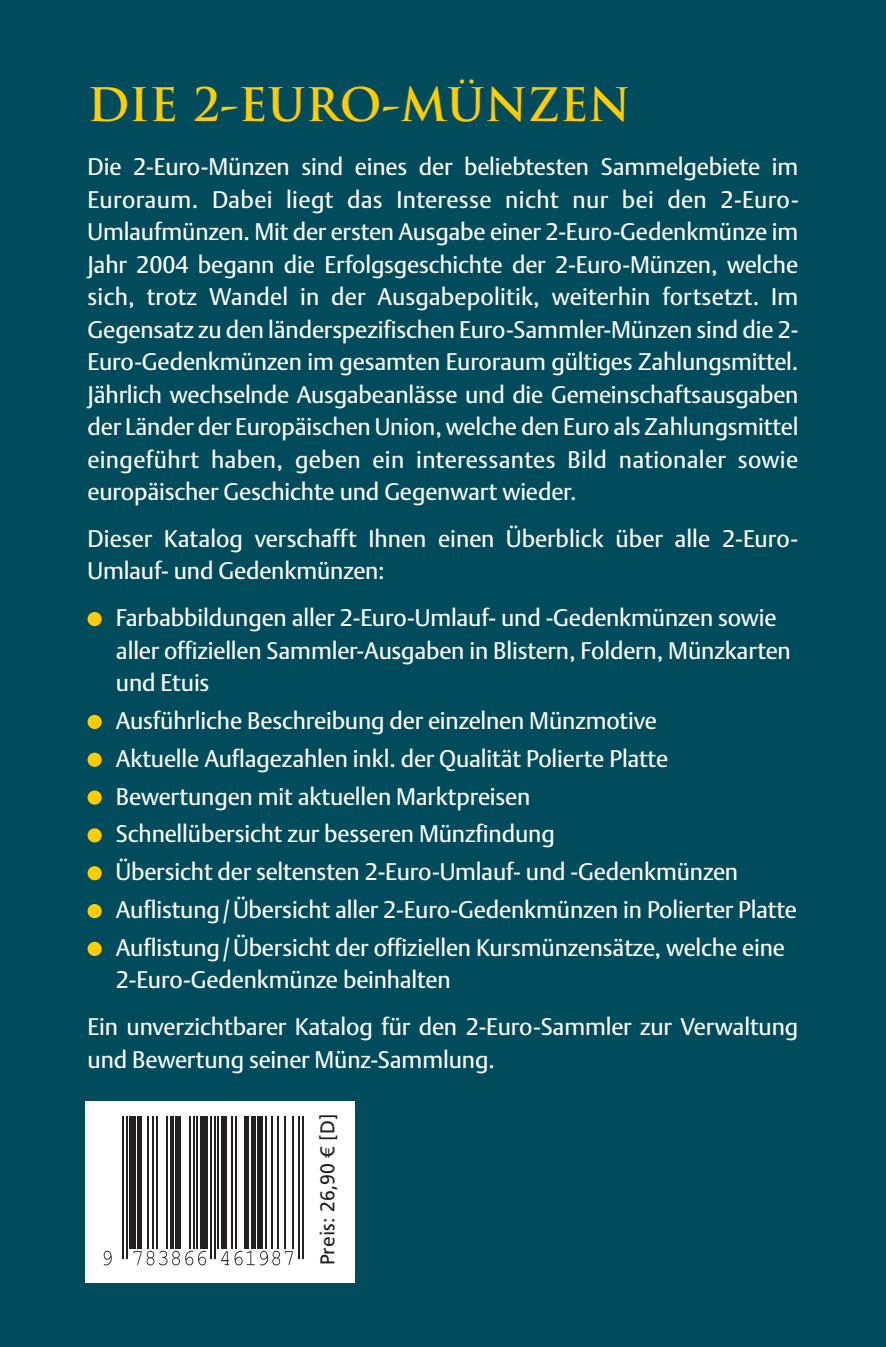
<style>
.page{position:relative;width:886px;height:1347px;background:#fff}
.page>*{position:absolute;margin:0;border:0;box-sizing:border-box;transform-origin:0 0}
.t1{font:700 45px "Trajan Pro";color:#ffcb05}
.t2{font:23.75px/32.5px "DTL Argo T";letter-spacing:-.005em;color:#fff}
.t3{font:20px "Frutiger LT Std";color:#231f20}
</style>
<div class="page">
<div style="left:0;top:0;width:886px;height:1346px;background:#004c5c"></div>
<div style="left:85px;top:1101px;width:269px;height:181px;background:#fff"></div>
<hr style="left:122px;top:1116px;width:2px;height:142px;background:#231f20">
<hr style="left:126px;top:1116px;width:2px;height:142px;background:#231f20">
<div style="left:129px;top:1116px;width:6px;height:133px;background:#231f20"></div>
<hr style="left:137px;top:1116px;width:4px;height:133px;background:#231f20">
<hr style="left:147px;top:1116px;width:2px;height:133px;background:#231f20">
<hr style="left:153px;top:1116px;width:1px;height:133px;background:#231f20">
<hr style="left:156px;top:1116px;width:2px;height:133px;background:#231f20">
<hr style="left:166px;top:1116px;width:2px;height:133px;background:#231f20">
<hr style="left:170px;top:1116px;width:4px;height:133px;background:#231f20">
<div style="left:175px;top:1116px;width:6px;height:133px;background:#231f20"></div>
<hr style="left:189px;top:1116px;width:2px;height:133px;background:#231f20">
<hr style="left:193px;top:1116px;width:2px;height:133px;background:#231f20">
<hr style="left:197px;top:1116px;width:1px;height:133px;background:#231f20">
<div style="left:200px;top:1116px;width:8px;height:133px;background:#231f20"></div>
<hr style="left:210px;top:1116px;width:2px;height:142px;background:#231f20">
<hr style="left:214px;top:1116px;width:2px;height:142px;background:#231f20">
<hr style="left:218px;top:1116px;width:1px;height:133px;background:#231f20">
<div style="left:221px;top:1116px;width:6px;height:133px;background:#231f20"></div>
<hr style="left:231px;top:1116px;width:2px;height:133px;background:#231f20">
<hr style="left:235px;top:1116px;width:2px;height:133px;background:#231f20">
<hr style="left:244px;top:1116px;width:4px;height:133px;background:#231f20">
<hr style="left:252px;top:1116px;width:4px;height:133px;background:#231f20">
<div style="left:258px;top:1116px;width:5px;height:133px;background:#231f20"></div>
<hr style="left:265px;top:1116px;width:2px;height:133px;background:#231f20">
<hr style="left:271px;top:1116px;width:2px;height:133px;background:#231f20">
<hr style="left:277px;top:1116px;width:2px;height:133px;background:#231f20">
<hr style="left:284px;top:1116px;width:2px;height:133px;background:#231f20">
<hr style="left:292px;top:1116px;width:2px;height:133px;background:#231f20">
<hr style="left:298px;top:1116px;width:2px;height:142px;background:#231f20">
<hr style="left:302px;top:1116px;width:1px;height:142px;background:#231f20">
<svg style="left:104px;top:1250px;width:8px;height:15px"></svg>
<svg style="left:134px;top:1250px;width:72px;height:15px"></svg>
<svg style="left:221px;top:1250px;width:72px;height:15px"></svg>
<div style="left:88px;top:612px;width:14px;height:14px;background:#ffcb05;border-radius:50%"></div>
<div style="left:88px;top:715px;width:14px;height:14px;background:#ffcb05;border-radius:50%"></div>
<div style="left:88px;top:752px;width:14px;height:15px;background:#ffcb05;border-radius:50%"></div>
<div style="left:88px;top:790px;width:14px;height:14px;background:#ffcb05;border-radius:50%"></div>
<div style="left:88px;top:828px;width:14px;height:14px;background:#ffcb05;border-radius:50%"></div>
<div style="left:88px;top:866px;width:14px;height:14px;background:#ffcb05;border-radius:50%"></div>
<div style="left:88px;top:904px;width:14px;height:14px;background:#ffcb05;border-radius:50%"></div>
<div style="left:88px;top:941px;width:14px;height:15px;background:#ffcb05;border-radius:50%"></div>
<h1 class="t1" style="left:88px;top:79px;width:545px">DIE 2-EURO-MÜNZEN</h1>
<p class="t2" style="left:88px;top:152px;width:713px;text-align:justify">Die 2-Euro-Münzen sind eines der beliebtesten Sammelgebiete im Euroraum. Dabei liegt das Interesse nicht nur bei den 2-Euro-Umlaufmünzen. Mit der ersten Ausgabe einer 2-Euro-Gedenkmünze im Jahr 2004 begann die Erfolgsgeschichte der 2-Euro-Münzen, welche sich, trotz Wandel in der Ausgabepolitik, weiterhin fortsetzt. Im Gegensatz zu den länderspezifischen Euro-Sammler-Münzen sind die 2- Euro-Gedenkmünzen im gesamten Euroraum gültiges Zahlungsmittel.<br>Jährlich wechselnde Ausgabeanlässe und die Gemeinschaftsausgaben der Länder der Europäischen Union, welche den Euro als Zahlungsmittel eingeführt haben, geben ein interessantes Bild nationaler sowie europäischer Geschichte und Gegenwart wieder.</p>
<p class="t2" style="left:88px;top:524px;width:712px">Dieser Katalog verschafft Ihnen einen Überblick über alle 2-Euro-<br>Umlauf- und Gedenkmünzen:</p>
<p class="t2" style="left:116px;top:603px;width:676px">Farbabbildungen aller 2-Euro-Umlauf- und -Gedenkmünzen sowie aller offiziellen Sammler-Ausgaben in Blistern, Foldern, Münzkarten und Etuis</p>
<p class="t2" style="left:116px;top:703px;width:683px;line-height:37.8px">Ausführliche Beschreibung der einzelnen Münzmotive<br>Aktuelle Auflagezahlen inkl. der Qualität Polierte Platte Bewertungen mit aktuellen Marktpreisen<br>Schnellübersicht zur besseren Münzfindung<br>Übersicht der seltensten 2-Euro-Umlauf- und -Gedenkmünzen Auflistung / Übersicht aller 2-Euro-Gedenkmünzen in Polierter Platte Auflistung / Übersicht der offiziellen Kursmünzensätze, welche eine</p>
<p class="t2" style="left:88px;top:958px;width:712px;line-height:46.8px;text-indent:28px">2-Euro-Gedenkmünze beinhalten<br>Ein unverzichtbarer Katalog für den 2-Euro-Sammler zur Verwaltung</p>
<p class="t2" style="left:88px;top:1044px;width:409px">und Bewertung seiner Münz-Sammlung.</p>
<p class="t3" style="left:316px;top:1265px;width:153px;rotate:-90deg">Preis: 26,90 € [D]</p>
</div>
